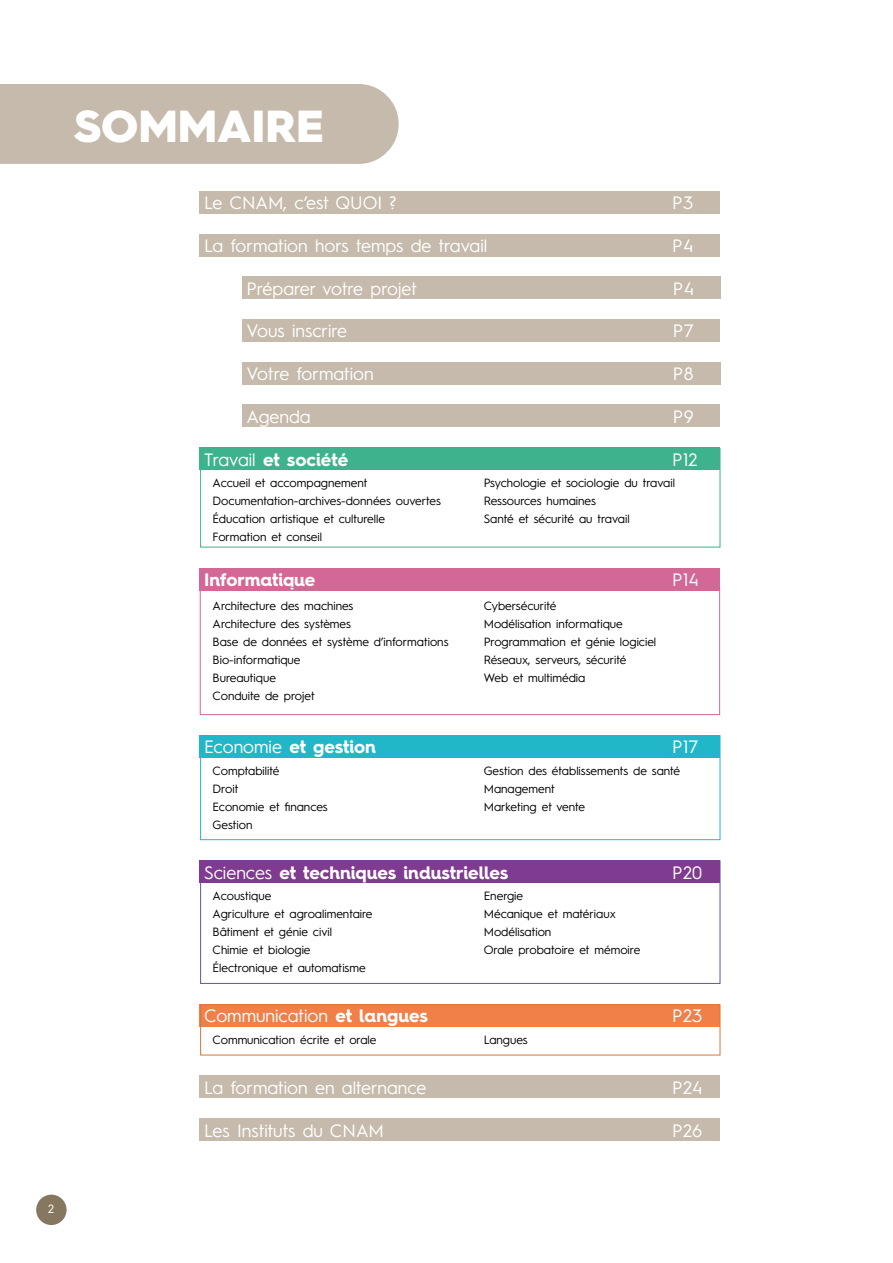
<style>
.page{position:relative;width:893px;height:1263px;background:#fff}
.page>*{position:absolute;margin:0;border:0;box-sizing:border-box;transform-origin:0 0}
.t1{font:900 45px "Hurme Geometric Sans 4";color:#fff}
.t2{font:18px "Hurme Geometric Sans 1";color:#fff}
.t3{font:700 18px "Hurme Geometric Sans 4";color:#fff}
.t4{font:12px/18px "Hurme Geometric Sans 1";color:#000}
.t5{font:12px "Hurme Geometric Sans 1";color:#fff}
.s1{font-family:"Hurme Geometric Sans 1";font-weight:400}
.s2{font-family:"Hurme Geometric Sans 4";font-weight:700}
</style>
<div class="page">
<div style="left:200px;top:234px;width:520px;height:22px;background:#c5baab"></div>
<div style="left:200px;top:191px;width:520px;height:23px;background:#c5baab"></div>
<div style="left:242px;top:277px;width:479px;height:22px;background:#c5baab"></div>
<div style="left:242px;top:319px;width:478px;height:23px;background:#c5baab"></div>
<div style="left:242px;top:362px;width:479px;height:22px;background:#c5baab"></div>
<div style="left:242px;top:405px;width:478px;height:22px;background:#c5baab"></div>
<div style="left:200px;top:1076px;width:520px;height:22px;background:#c5baab"></div>
<div style="left:200px;top:1118px;width:520px;height:23px;background:#c5baab"></div>
<div style="left:200px;top:447px;width:520px;height:23px;background:#3db28c"></div>
<div style="left:200px;top:448px;width:520px;height:99px;border:1px solid #3db28c"></div>
<div style="left:200px;top:735px;width:520px;height:23px;background:#21b7c8"></div>
<div style="left:200px;top:735px;width:520px;height:105px;border:1px solid #21b7c8"></div>
<div style="left:200px;top:568px;width:520px;height:22px;background:#d36795"></div>
<div style="left:200px;top:587px;width:520px;height:128px;border:1px solid #d36795"></div>
<div style="left:200px;top:1004px;width:520px;height:22px;background:#f08048"></div>
<div style="left:200px;top:1004px;width:520px;height:51px;border:1px solid #dc7538"></div>
<div style="left:200px;top:860px;width:520px;height:124px;border:1px solid #62539f"></div>
<div style="left:200px;top:860px;width:520px;height:23px;background:#7e3b8f"></div>
<div style="left:36px;top:1194px;width:31px;height:31px;background:#857760;border-radius:50%"></div>
<div style="left:0;top:84px;width:399px;height:80px;background:#c5baab"></div>
<h1 class="t1" style="left:74px;top:95px;width:251px">SOMMAIRE</h1>
<h2 class="t2" style="left:204px;top:190px;width:194px">Le CNAM, c’est QUOI ?</h2>
<h2 class="t2" style="left:672px;top:190px;width:23px">P3</h2>
<h2 class="t2" style="left:204px;top:233px;width:285px">La formation hors temps de travail</h2>
<h2 class="t2" style="left:672px;top:233px;width:23px">P4</h2>
<h2 class="t2" style="left:247px;top:276px;width:172px">Préparer votre projet</h2>
<h2 class="t2" style="left:673px;top:276px;width:23px">P4</h2>
<h2 class="t2" style="left:247px;top:318px;width:102px">Vous inscrire</h2>
<h2 class="t2" style="left:673px;top:318px;width:22px">P7</h2>
<h2 class="t2" style="left:247px;top:361px;width:129px">Votre formation</h2>
<h2 class="t2" style="left:673px;top:361px;width:22px">P8</h2>
<h2 class="t2" style="left:247px;top:404px;width:66px">Agenda</h2>
<h2 class="t2" style="left:673px;top:404px;width:23px">P9</h2>
<h2 class="t3" style="left:204px;top:447px;width:146px"><span class="s1">Travail</span> et société</h2>
<h2 class="t2" style="left:672px;top:447px;width:27px">P12</h2>
<p class="t4" style="left:213px;top:473px;width:230px">Accueil et accompagnement<br>Documentation-archives-données ouvertes<br>Éducation artistique et culturelle<br>Formation et conseil</p>
<p class="t4" style="left:484px;top:473px;width:193px">Psychologie et sociologie du travail<br>Ressources humaines<br>Santé et sécurité au travail</p>
<h2 class="t3" style="left:204px;top:567px;width:113px">Informatique</h2>
<h2 class="t2" style="left:672px;top:567px;width:28px">P14</h2>
<p class="t4" style="left:213px;top:596px;width:237px">Architecture des machines<br>Architecture des systèmes<br>Base de données et système d’informations<br>Bio-informatique<br>Bureautique<br>Conduite de projet</p>
<p class="t4" style="left:484px;top:596px;width:174px">Cybersécurité<br>Modélisation informatique<br>Programmation et génie logiciel<br>Réseaux, serveurs, sécurité<br>Web et multimédia</p>
<h2 class="t3" style="left:204px;top:734px;width:174px"><span class="s1">Economie</span> et gestion</h2>
<h2 class="t2" style="left:672px;top:734px;width:28px">P17</h2>
<p class="t4" style="left:213px;top:761px;width:117px">Comptabilité<br>Droit<br>Economie et finances<br>Gestion</p>
<p class="t4" style="left:484px;top:761px;width:198px">Gestion des établissements de santé<br>Management<br>Marketing et vente</p>
<h2 class="t3" style="left:204px;top:859px;width:306px"><span class="s1">Sciences</span> et techniques industrielles</h2>
<h2 class="t2" style="left:672px;top:859px;width:32px">P20</h2>
<p class="t4" style="left:213px;top:886px;width:161px">Acoustique<br>Agriculture et agroalimentaire<br>Bâtiment et génie civil<br>Chimie et biologie<br>Électronique et automatisme</p>
<p class="t4" style="left:484px;top:886px;width:158px">Energie<br>Mécanique et matériaux<br>Modélisation<br>Orale probatoire et mémoire</p>
<h2 class="t2" style="left:204px;top:1003px;width:225px">Communication <span class="s2">et langues</span></h2>
<h2 class="t2" style="left:672px;top:1003px;width:32px">P23</h2>
<p class="t4" style="left:213px;top:1029px;width:165px">Communication écrite et orale</p>
<p class="t4" style="left:484px;top:1029px;width:46px">Langues</p>
<h2 class="t2" style="left:204px;top:1075px;width:224px">La formation en alternance</h2>
<h2 class="t2" style="left:672px;top:1075px;width:32px">P24</h2>
<h2 class="t2" style="left:204px;top:1117px;width:181px">Les Instituts du CNAM</h2>
<h2 class="t2" style="left:672px;top:1117px;width:32px">P26</h2>
<p class="t5" style="left:48px;top:1200px;width:8px">2</p>
</div>
